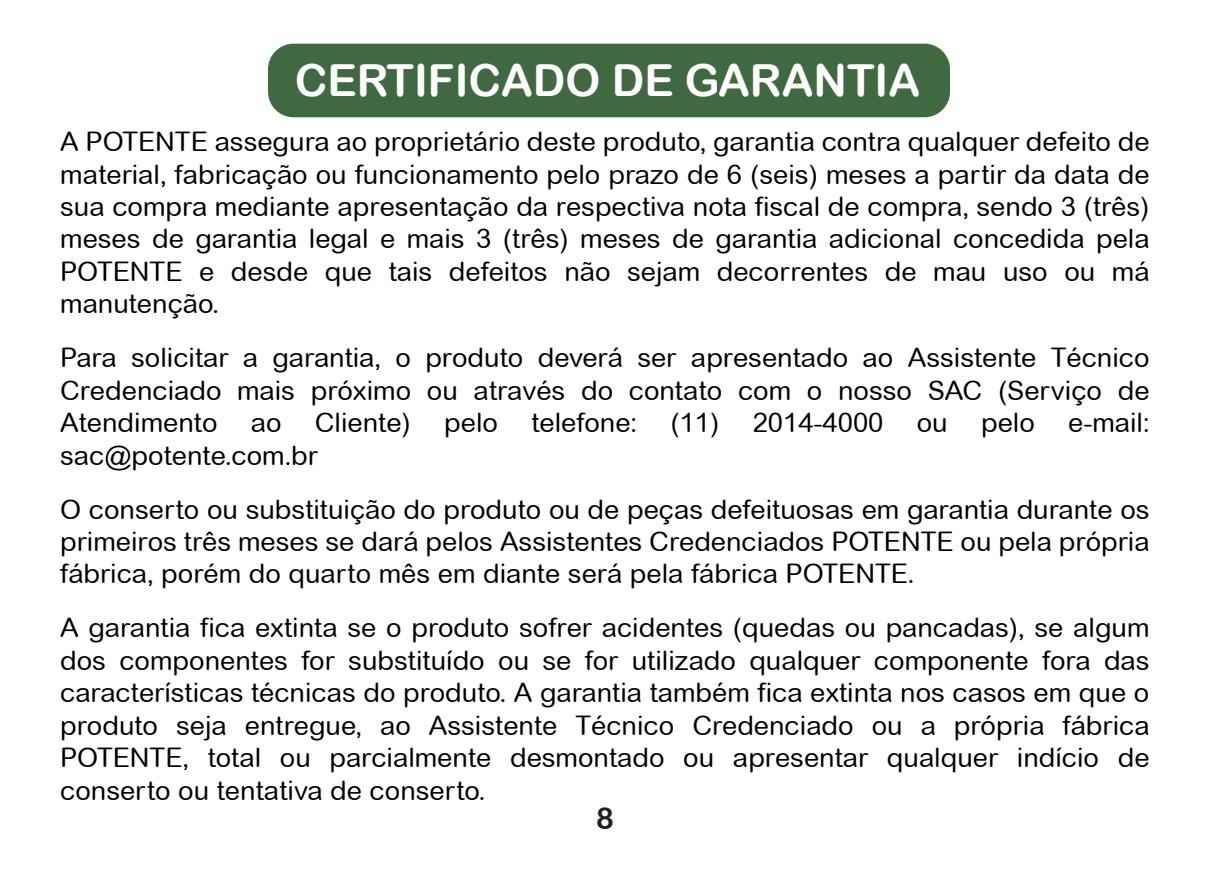
<style>
.page{position:relative;width:1209px;height:869px;background:#fff}
.page>*{position:absolute;margin:0;border:0;box-sizing:border-box;transform-origin:0 0}
.t1{font:44.1px "Arial Rounded MT Bold";color:#fff}
.t2{font:30px "Arial Rounded MT Bold";color:#231f20}
.t3{font:27px/32.4px "Arial Rounded MT";color:#000001;text-align:justify}
</style>
<div class="page">
<div style="left:268px;top:44px;width:682px;height:73px;background:#416941;border-radius:26px"></div>
<h1 class="t1" style="left:295px;top:55px;width:627px">CERTIFICADO DE GARANTIA</h1>
<p class="t3" style="left:60px;top:125px;width:1091px">A POTENTE assegura ao proprietário deste produto, garantia contra qualquer defeito de material, fabricação ou funcionamento pelo prazo de 6 (seis) meses a partir da data de sua compra mediante apresentação da respectiva nota fiscal de compra, sendo 3 (três) meses de garantia legal e mais 3 (três) meses de garantia adicional concedida pela POTENTE e desde que tais defeitos não sejam decorrentes de mau uso ou má manutenção.</p>
<p class="t3" style="left:60px;top:341px;width:1091px">Para solicitar a garantia, o produto deverá ser apresentado ao Assistente Técnico Credenciado mais próximo ou através do contato com o nosso SAC (Serviço de Atendimento ao Cliente) pelo telefone: (11) 2014-4000 ou pelo e-mail: sac@potente.com.br</p>
<p class="t3" style="left:60px;top:492px;width:1091px">O conserto ou substituição do produto ou de peças defeituosas em garantia durante os primeiros três meses se dará pelos Assistentes Credenciados POTENTE ou pela própria fábrica, porém do quarto mês em diante será pela fábrica POTENTE.</p>
<p class="t3" style="left:60px;top:611px;width:1091px">A garantia fica extinta se o produto sofrer acidentes (quedas ou pancadas), se algum dos componentes for substituído ou se for utilizado qualquer componente fora das características técnicas do produto. A garantia também fica extinta nos casos em que o produto seja entregue, ao Assistente Técnico Credenciado ou a própria fábrica POTENTE, total ou parcialmente desmontado ou apresentar qualquer indício de conserto ou tentativa de conserto.</p>
<p class="t2" style="left:596px;top:800px;width:19px">8</p>
</div>
